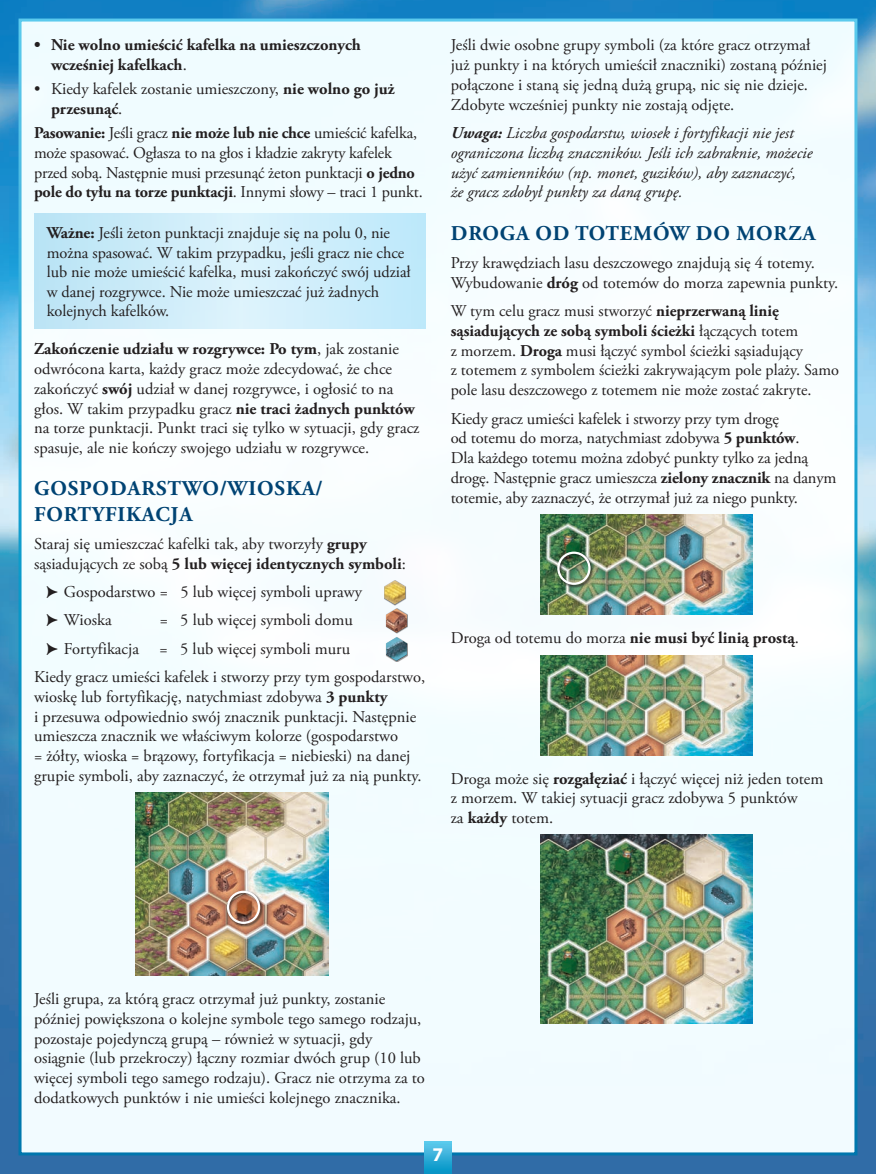
<style>
.page{position:relative;width:876px;height:1174px;background:#fff}
.page>*{position:absolute;margin:0;border:0;box-sizing:border-box;transform-origin:0 0}
.Heading_1{font:700 21px/25.2px "Adobe Garamond Pro";letter-spacing:.04em;color:#004373}
.t1{font:700 19.5px "Myriad Pro";color:#fff}
.Body{font:16.5px/19.8px "Adobe Garamond Pro";color:#231f20}
.Body_Note{font:italic 16.5px/19.8px "Adobe Garamond Pro";color:#231f20}
.t2{font:700 16.5px/19.8px "Adobe Garamond Pro";color:#231f20}
.s1{font-weight:400}
.s2{font-weight:700}
.s3{font-family:"Pointers"}
</style>
<div class="page">
<img style="left:0;top:0;width:876px;height:1174px">
<div style="left:20px;top:20px;width:836px;height:1134px;background:#eef8fd"></div>
<svg style="left:424px;top:1141px;width:27px;height:33px"></svg>
<svg style="left:34px;top:213px;width:391px;height:116px;background:#cbecf9"></svg>
<div style="left:383px;top:579px;width:23px;height:19px;background:#fff;opacity:.75"></div>
<div style="left:383px;top:586px;width:23px;height:19px;background:#231f20;opacity:.75"></div>
<div style="left:385px;top:607px;width:23px;height:19px;background:#fff;opacity:.75"></div>
<div style="left:385px;top:614px;width:23px;height:19px;background:#231f20;opacity:.75"></div>
<div style="left:386px;top:636px;width:22px;height:26px;background:#231f20;opacity:.5"></div>
<div style="left:385px;top:636px;width:23px;height:18px;background:#fff;opacity:.75"></div>
<div style="left:385px;top:643px;width:23px;height:18px;background:#231f20;opacity:.75"></div>
<img style="left:135px;top:793px;width:193px;height:182px">
<div style="left:226px;top:890px;width:38px;height:37px;background:#231f20;opacity:.75"></div>
<div style="left:227px;top:890px;width:33px;height:34px;border:2px solid #fff;border-radius:50%"></div>
<img style="left:541px;top:514px;width:211px;height:101px">
<img style="left:541px;top:655px;width:211px;height:100px">
<img style="left:541px;top:835px;width:211px;height:188px">
<div style="left:557px;top:551px;width:37px;height:37px;background:#231f20;opacity:.75"></div>
<div style="left:557px;top:551px;width:33px;height:34px;border:2px solid #fff;border-radius:50%"></div>
<p class="t2" style="left:51px;top:35px;width:311px;text-indent:-17px">• Nie wolno umieścić kafelka na umieszczonych wcześniej kafelkach<span class="s1">.</span></p>
<p class="Body" style="left:51px;top:80px;width:345px;text-indent:-17px">• Kiedy kafelek zostanie umieszczony, <span class="s2">nie wolno go już przesunąć</span>.</p>
<p class="Body" style="left:34px;top:123px;width:390px"><span class="s2">Pasowanie:</span> Jeśli gracz <span class="s2">nie może lub nie chce</span> umieścić kafelka, może spasować. Ogłasza to na głos i kładzie zakryty kafelek przed sobą. Następnie musi przesunąć żeton punktacji <span class="s2">o jedno pole do tyłu na torze punktacji</span>. Innymi słowy – traci 1 punkt.</p>
<p class="Body" style="left:47px;top:224px;width:365px"><span class="s2">Ważne:</span> Jeśli żeton punktacji znajduje się na polu 0, nie można spasować. W takim przypadku, jeśli gracz nie chce lub nie może umieścić kafelka, musi zakończyć swój udział w danej rozgrywce. Nie może umieszczać już żadnych kolejnych kafelków.</p>
<p class="Body" style="left:34px;top:339px;width:387px"><span class="s2">Zakończenie udziału w rozgrywce: Po tym</span>, jak zostanie odwrócona karta, każdy gracz może zdecydować, że chce zakończyć <span class="s2">swój</span> udział w danej rozgrywce, i ogłosić to na głos. W takim przypadku gracz <span class="s2">nie traci żadnych punktów </span>na torze punktacji. Punkt traci się tylko w sytuacji, gdy gracz spasuje, ale nie kończy swojego udziału w rozgrywce.</p>
<p class="Heading_1" style="left:34px;top:476px;width:290px">GOSPODARSTWO/WIOSKA/<br>FORTYFIKACJA</p>
<p class="Body" style="left:34px;top:534px;width:373px">Staraj się umieszczać kafelki tak, aby tworzyły <span class="s2">grupy </span>sąsiadujących ze sobą <span class="s2">5 lub więcej identycznych symboli</span>:</p>
<p class="Body" style="left:47px;top:582px;width:317px"><span class="s3">C</span> Gospodarstwo = 5 lub więcej symboli uprawy</p>
<p class="Body" style="left:47px;top:611px;width:66px"><span class="s3">C</span> Wioska</p>
<p class="Body" style="left:160px;top:611px;width:195px">= 5 lub więcej symboli domu</p>
<p class="Body" style="left:47px;top:639px;width:305px"><span class="s3">C</span> Fortyfikacja = 5 lub więcej symboli muru</p>
<p class="Body" style="left:34px;top:667px;width:393px">Kiedy gracz umieści kafelek i stworzy przy tym gospodarstwo, wioskę lub fortyfikację, natychmiast zdobywa <span class="s2">3 punkty<br></span>i przesuwa odpowiednio swój znacznik punktacji. Następnie umieszcza znacznik we właściwym kolorze (gospodarstwo<br>= żółty, wioska = brązowy, fortyfikacja = niebieski) na danej grupie symboli, aby zaznaczyć, że otrzymał już za nią punkty.</p>
<p class="Body" style="left:451px;top:36px;width:378px">Jeśli dwie osobne grupy symboli (za które gracz otrzymał już punkty i na których umieścił znaczniki) zostaną później połączone i staną się jedną dużą grupą, nic się nie dzieje.<br>Zdobyte wcześniej punkty nie zostają odjęte.</p>
<p class="Body_Note" style="left:451px;top:123px;width:363px"><span class="s2">Uwaga:</span> Liczba gospodarstw, wiosek i fortyfikacji nie jest ograniczona liczbą znaczników. Jeśli ich zabraknie, możecie użyć zamienników (np. monet, guzików), aby zaznaczyć,<br>że gracz zdobył punkty za daną grupę.</p>
<p class="Heading_1" style="left:451px;top:221px;width:366px">DROGA OD TOTEMÓW DO MORZA</p>
<p class="Body" style="left:451px;top:253px;width:389px">Przy krawędziach lasu deszczowego znajdują się 4 totemy.<br>Wybudowanie <span class="s2">dróg</span> od totemów do morza zapewnia punkty.</p>
<p class="Body" style="left:451px;top:301px;width:390px">W tym celu gracz musi stworzyć <span class="s2">nieprzerwaną linię sąsiadujących ze sobą symboli ścieżki</span> łączących totem<br>z morzem. <span class="s2">Droga</span> musi łączyć symbol ścieżki sąsiadujący<br>z totemem z symbolem ścieżki zakrywającym pole plaży. Samo pole lasu deszczowego z totemem nie może zostać zakryte.</p>
<p class="Body" style="left:451px;top:409px;width:387px">Kiedy gracz umieści kafelek i stworzy przy tym drogę<br>od totemu do morza, natychmiast zdobywa <span class="s2">5 punktów</span>.<br>Dla każdego totemu można zdobyć punkty tylko za jedną drogę. Następnie gracz umieszcza <span class="s2">zielony znacznik</span> na danym totemie, aby zaznaczyć, że otrzymał już za niego punkty.</p>
<p class="Body" style="left:451px;top:628px;width:350px">Droga od totemu do morza <span class="s2">nie musi być linią prostą</span>.</p>
<p class="Body" style="left:451px;top:769px;width:374px">Droga może się <span class="s2">rozgałęziać</span> i łączyć więcej niż jeden totem z morzem. W takiej sytuacji gracz zdobywa 5 punktów<br>za <span class="s2">każdy</span> totem.</p>
<p class="Body" style="left:34px;top:989px;width:392px">Jeśli grupa, za którą gracz otrzymał już punkty, zostanie później powiększona o kolejne symbole tego samego rodzaju, pozostaje pojedynczą grupą – również w sytuacji, gdy osiągnie (lub przekroczy) łączny rozmiar dwóch grup (10 lub więcej symboli tego samego rodzaju). Gracz nie otrzyma za to dodatkowych punktów i nie umieści kolejnego znacznika.</p>
<p class="t1" style="left:433px;top:1141px;width:12px">7</p>
</div>
